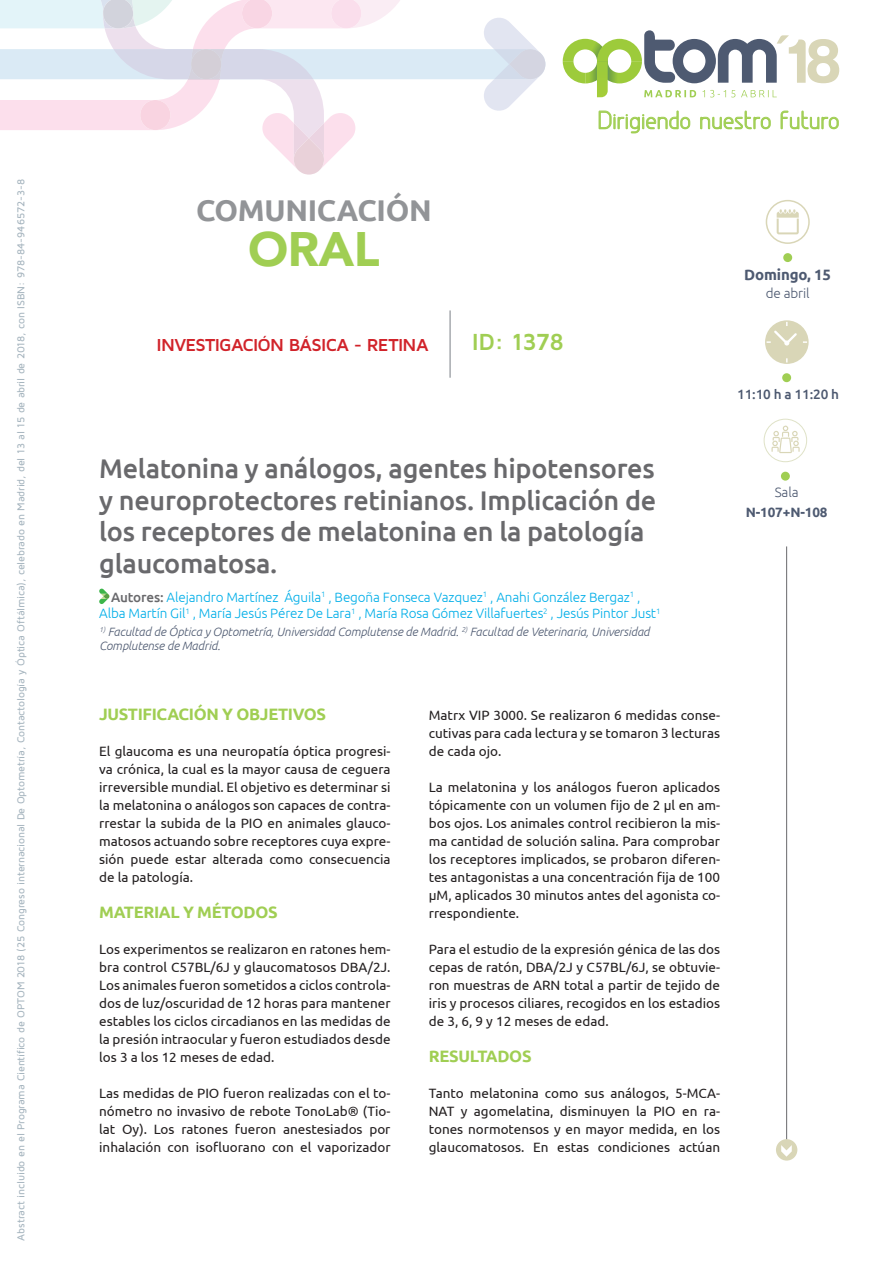
<style>
.page{position:relative;width:893px;height:1263px;background:#fff}
.page>*{position:absolute;margin:0;border:0;box-sizing:border-box;transform-origin:0 0}
.t1{font:900 48.3px "Avenir";color:#a0ce53}
.t2{font:700 30px "Ubuntu";letter-spacing:-.01em;color:#929497}
.t3{font:500 27px/31.5px "Ubuntu";letter-spacing:-.01em;color:#69696c}
.t4{font:700 24.15px "Maven Pro";letter-spacing:-.02em;color:#a0ce53}
.t5{font:23.4px "Greyscale Basic";color:#a0ce53}
.t6{font:700 18px "Maven Pro";letter-spacing:-.04em;color:#d1232a}
.t7{font:700 16.5px "Ubuntu";letter-spacing:-.02em;color:#a0ce53}
.t8{font:700 15px "Ubuntu";color:#4e5a71}
.t9{font:13.5px/18px "Ubuntu";color:#231f20;text-align:justify}
.t10{font:300 13.5px/16.5px "Ubuntu";letter-spacing:-.01em;color:#00aee8;text-align:center}
.t11{font:500 13.5px "Ubuntu";letter-spacing:-.01em;color:#4e5a71}
.t12{font:300 13.5px "Ubuntu";letter-spacing:-.01em;color:#4e5a71}
.t13{font:700 13.5px "Ubuntu";letter-spacing:-.01em;color:#4e5a71}
.t14{font:italic 300 12px/13.5px "Ubuntu";letter-spacing:-.01em;color:#4e5a71}
.t15{font:500 10.5px "Maven Pro";letter-spacing:-.015em;color:#a5b4be}
.s1{font-weight:500;color:#69696c}
</style>
<div class="page">
<svg style="left:563px;top:30px;width:276px;height:67px"></svg>
<svg style="left:599px;top:111px;width:91px;height:22px"></svg>
<svg style="left:700px;top:111px;width:71px;height:18px"></svg>
<svg style="left:781px;top:111px;width:58px;height:18px"></svg>
<svg style="left:0;top:0;width:545px;height:175px"></svg>
<div style="left:776px;top:1139px;width:21px;height:21px;background:#d9d6b7;border-radius:50%"></div>
<svg style="left:781px;top:1145px;width:11px;height:12px"></svg>
<div style="left:783px;top:253px;width:9px;height:9px;background:#a0ce53;border-radius:50%"></div>
<div style="left:766px;top:200px;width:44px;height:44px;border:2px solid #d9d6b7;border-radius:50%"></div>
<svg style="left:777px;top:209px;width:22px;height:25px"></svg>
<div style="left:781px;top:472px;width:9px;height:9px;background:#a0ce53;border-radius:50%"></div>
<div style="left:764px;top:419px;width:43px;height:43px;border:1px solid #dfe2c7;border-radius:50%"></div>
<svg style="left:771px;top:425px;width:29px;height:28px"></svg>
<div style="left:782px;top:373px;width:9px;height:9px;background:#a0ce53;border-radius:50%"></div>
<svg style="left:765px;top:320px;width:44px;height:44px"></svg>
<hr style="left:786px;top:546px;width:1px;height:593px;background:#69696c">
<svg style="left:99px;top:589px;width:10px;height:15px"></svg>
<hr style="left:450px;top:310px;width:1px;height:68px;background:#7a8086">
<p class="t15" style="left:14px;top:1240px;width:1063px;rotate:-90deg">Abstract incluido en el Programa Científico de OPTOM 2018 (25 Congreso internacional De Optometría, Contactología y Óptica Oftálmica), celebrado en Madrid, del 13 al 15 de abril de 2018, con ISBN: 978-84-946572-3-8</p>
<h2 class="t2" style="left:196px;top:192px;width:237px">COMUNICACIÓN</h2>
<h1 class="t1" style="left:248px;top:208px;width:133px">ORAL</h1>
<h3 class="t6" style="left:157px;top:333px;width:274px">INVESTIGACI ÓN BÁSI CA - RETI NA</h3>
<h3 class="t4" style="left:472px;top:327px;width:94px">ID: 1378</h3>
<h3 class="t5" style="left:597px;top:106px;width:244px">Dirigiendo nuestro futuro</h3>
<p class="t8" style="left:744px;top:265px;width:88px">DOMINGO, 15</p>
<p class="t12" style="left:766px;top:285px;width:45px">de abril</p>
<p class="t11" style="left:737px;top:385px;width:103px">11:10 h a 11:20 h</p>
<h3 class="t3" style="left:99px;top:452px;width:559px">Melatonina y análogos, agentes hipotensores y neuroprotectores retinianos. Implicación de los receptores de melatonina en la patología glaucomatosa.</h3>
<p class="t10" style="left:99px;top:588px;width:563px"><span class="s1">Autores:</span> Alejandro Martínez Águila<sup>1</sup> , Begoña Fonseca Vazquez<sup>1</sup> , Anahi González Bergaz<sup>1</sup> ,<br>Alba Martín Gil<sup>1</sup> , María Jesús Pérez De Lara<sup>1</sup> , María Rosa Gómez Villafuertes<sup>2</sup> , Jesús Pintor Just<sup>1</sup></p>
<p class="t14" style="left:99px;top:625px;width:552px"><sup>1)</sup> Facultad de Óptica y Optometría, Universidad Complutense de Madrid. <sup>2)</sup> Facultad de Veterinaria, Universidad<br>Complutense de Madrid.</p>
<p class="t7" style="left:99px;top:704px;width:228px">JUSTIFICACIÓN Y OBJETIVOS</p>
<p class="t9" style="left:99px;top:742px;width:293px">El glaucoma es una neuropatía óptica progresi&shy;va crónica, la cual es la mayor causa de ceguera irreversible mundial. El objetivo es determinar si la melatonina o análogos son capaces de contra&shy;rrestar la subida de la PIO en animales glauco&shy;matosos actuando sobre receptores cuya expre&shy;sión puede estar alterada como consecuencia de la patología.</p>
<p class="t7" style="left:99px;top:902px;width:180px">MATERIAL Y MÉTODOS</p>
<p class="t9" style="left:99px;top:940px;width:293px">Los experimentos se realizaron en ratones hem&shy;bra control C57BL/6J y glaucomatosos DBA/2J.<br>Los animales fueron sometidos a ciclos controla&shy;dos de luz/oscuridad de 12 horas para mantener estables los ciclos circadianos en las medidas de la presión intraocular y fueron estudiados desde los 3 a los 12 meses de edad.</p>
<p class="t9" style="left:99px;top:1084px;width:293px">Las medidas de PIO fueron realizadas con el to&shy;nómetro no invasivo de rebote TonoLab® (Tio&shy;lat Oy). Los ratones fueron anestesiados por inhalación con isofluorano con el vaporizador</p>
<p class="t9" style="left:429px;top:706px;width:293px">Matrx VIP 3000. Se realizaron 6 medidas conse&shy;cutivas para cada lectura y se tomaron 3 lecturas de cada ojo.</p>
<p class="t9" style="left:429px;top:778px;width:293px">La melatonina y los análogos fueron aplicados tópicamente con un volumen fijo de 2 µl en am&shy;bos ojos. Los animales control recibieron la mis&shy;ma cantidad de solución salina. Para comprobar los receptores implicados, se probaron diferen&shy;tes antagonistas a una concentración fija de 100 µM, aplicados 30 minutos antes del agonista co&shy;rrespondiente.</p>
<p class="t9" style="left:429px;top:940px;width:293px">Para el estudio de la expresión génica de las dos cepas de ratón, DBA/2J y C57BL/6J, se obtuvie&shy;ron muestras de ARN total a partir de tejido de iris y procesos ciliares, recogidos en los estadios de 3, 6, 9 y 12 meses de edad.</p>
<p class="t7" style="left:429px;top:1046px;width:104px">RESULTADOS</p>
<p class="t9" style="left:429px;top:1084px;width:293px">Tanto melatonina como sus análogos, 5-MCA-NAT y agomelatina, disminuyen la PIO en ra&shy;tones normotensos y en mayor medida, en los glaucomatosos. En estas condiciones actúan</p>
<p class="t12" style="left:775px;top:484px;width:25px">Sala</p>
<p class="t13" style="left:746px;top:504px;width:83px">N-107+N-108</p>
</div>
